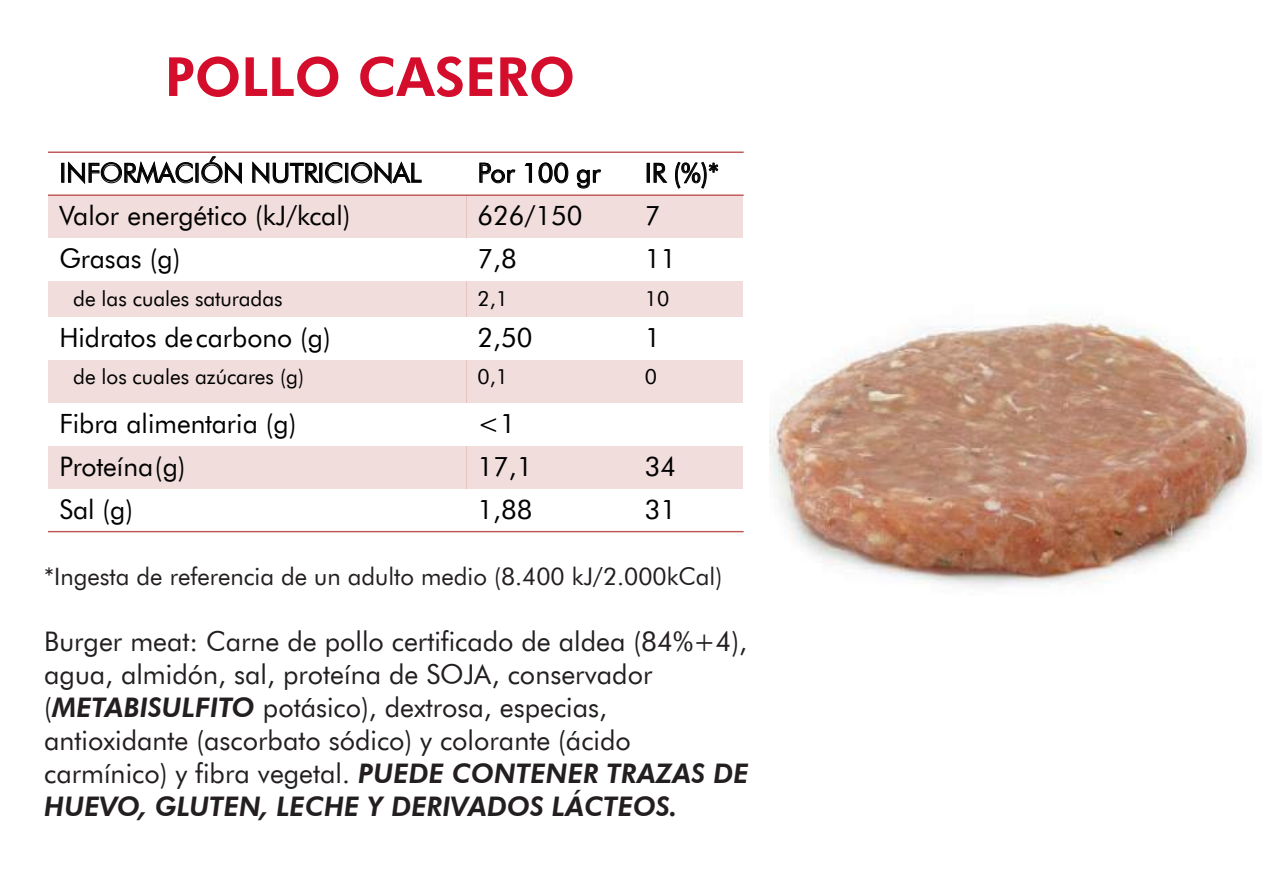
<style>
.page{position:relative;width:1263px;height:893px;background:#fff}
.page>*{position:absolute;margin:0;border:0;box-sizing:border-box;transform-origin:0 0}
.t1{font:800 54px "Futura BT";color:#d30d2b}
.t2{font:27px/33px "Futura BT";color:#231f20}
.t3{font:26.55px "Futura BT";color:#000001}
.t4{font:24px "Futura BT";color:#231f20}
.t5{font:20.7px "Futura BT";color:#000001}
.s1{font-weight:800;font-style:italic}
</style>
<div class="page">
<img style="left:770px;top:316px;width:490px;height:271px">
<div style="left:49px;top:195px;width:418px;height:43px;background:#f1dddc"></div>
<div style="left:467px;top:195px;width:167px;height:43px;background:#f1dddc"></div>
<div style="left:634px;top:195px;width:109px;height:43px;background:#f1dddc"></div>
<div style="left:49px;top:281px;width:418px;height:36px;background:#f1dddc"></div>
<div style="left:467px;top:281px;width:167px;height:36px;background:#f1dddc"></div>
<div style="left:634px;top:281px;width:109px;height:36px;background:#f1dddc"></div>
<div style="left:49px;top:360px;width:418px;height:43px;background:#f1dddc"></div>
<div style="left:467px;top:360px;width:167px;height:43px;background:#f1dddc"></div>
<div style="left:634px;top:360px;width:109px;height:43px;background:#f1dddc"></div>
<div style="left:49px;top:446px;width:418px;height:43px;background:#f1dddc"></div>
<div style="left:467px;top:446px;width:167px;height:43px;background:#f1dddc"></div>
<div style="left:634px;top:446px;width:109px;height:43px;background:#f1dddc"></div>
<hr style="left:49px;top:194px;width:694px;height:2px;background:#bd5654">
<hr style="left:49px;top:152px;width:694px;height:1px;background:#bd5654">
<hr style="left:49px;top:531px;width:694px;height:1px;background:#bd5654">
<div style="left:61px;top:163px;width:3px;height:20px;border:1px solid #000001"></div>
<svg style="left:68px;top:161px;width:125px;height:23px"></svg>
<svg style="left:201px;top:156px;width:41px;height:29px"></svg>
<svg style="left:252px;top:161px;width:91px;height:24px"></svg>
<div style="left:345px;top:163px;width:3px;height:20px;border:1px solid #000001"></div>
<svg style="left:351px;top:161px;width:71px;height:24px"></svg>
<svg style="left:479px;top:162px;width:37px;height:22px"></svg>
<svg style="left:524px;top:163px;width:8px;height:20px"></svg>
<svg style="left:538px;top:162px;width:31px;height:22px"></svg>
<svg style="left:577px;top:169px;width:25px;height:20px"></svg>
<div style="left:647px;top:163px;width:3px;height:20px;border:1px solid #000001"></div>
<svg style="left:653px;top:162px;width:15px;height:21px"></svg>
<svg style="left:675px;top:161px;width:44px;height:28px"></svg>
<h1 class="t1" style="left:165px;top:44px;width:412px">POLLO CASERO</h1>
<p class="t3" style="left:59px;top:157px;width:364px">INFORMACIÓN NUTRICIONAL</p>
<p class="t3" style="left:478px;top:157px;width:125px">Por 100 gr</p>
<p class="t3" style="left:645px;top:157px;width:76px">IR (%)*</p>
<p class="t3" style="left:59px;top:200px;width:293px">Valor energético (kJ/kcal)</p>
<p class="t3" style="left:478px;top:200px;width:106px">626/150</p>
<p class="t3" style="left:645px;top:200px;width:17px">7</p>
<p class="t3" style="left:59px;top:243px;width:122px">Grasas (g)</p>
<p class="t3" style="left:478px;top:243px;width:41px">7,8</p>
<p class="t3" style="left:645px;top:243px;width:33px">11</p>
<p class="t5" style="left:73px;top:286px;width:211px">de las cuales saturadas</p>
<p class="t5" style="left:478px;top:286px;width:32px">2,1</p>
<p class="t5" style="left:645px;top:286px;width:26px">10</p>
<p class="t3" style="left:59px;top:321px;width:273px">Hidratos decarbono (g)</p>
<p class="t3" style="left:478px;top:321px;width:56px">2,50</p>
<p class="t3" style="left:645px;top:321px;width:17px">1</p>
<p class="t5" style="left:73px;top:364px;width:232px">de los cuales azúcares (g)</p>
<p class="t5" style="left:478px;top:364px;width:32px">0,1</p>
<p class="t5" style="left:645px;top:364px;width:14px">0</p>
<p class="t3" style="left:59px;top:407px;width:238px">Fibra alimentaria (g)</p>
<p class="t3" style="left:478px;top:407px;width:39px">&lt;1</p>
<p class="t3" style="left:59px;top:450px;width:128px">Proteína(g)</p>
<p class="t3" style="left:478px;top:450px;width:56px">17,1</p>
<p class="t3" style="left:645px;top:450px;width:33px">34</p>
<p class="t3" style="left:59px;top:493px;width:75px">Sal (g)</p>
<p class="t3" style="left:478px;top:493px;width:56px">1,88</p>
<p class="t3" style="left:645px;top:493px;width:33px">31</p>
<p class="t4" style="left:44px;top:562px;width:680px">*Ingesta de referencia de un adulto medio (8.400 kJ/2.000kCal)</p>
<p class="t2" style="left:44px;top:625px;width:706px">Burger meat: Carne de pollo certificado de aldea (84%+4), agua, almidón, sal, proteína de SOJA, conservador (<span class="s1">METABISULFITO</span> potásico), dextrosa, especias, antioxidante (ascorbato sódico) y colorante (ácido carmínico) y fibra vegetal. <span class="s1">PUEDE CONTENER TRAZAS DE HUEVO, GLUTEN, LECHE Y DERIVADOS LÁCTEOS.</span></p>
</div>
